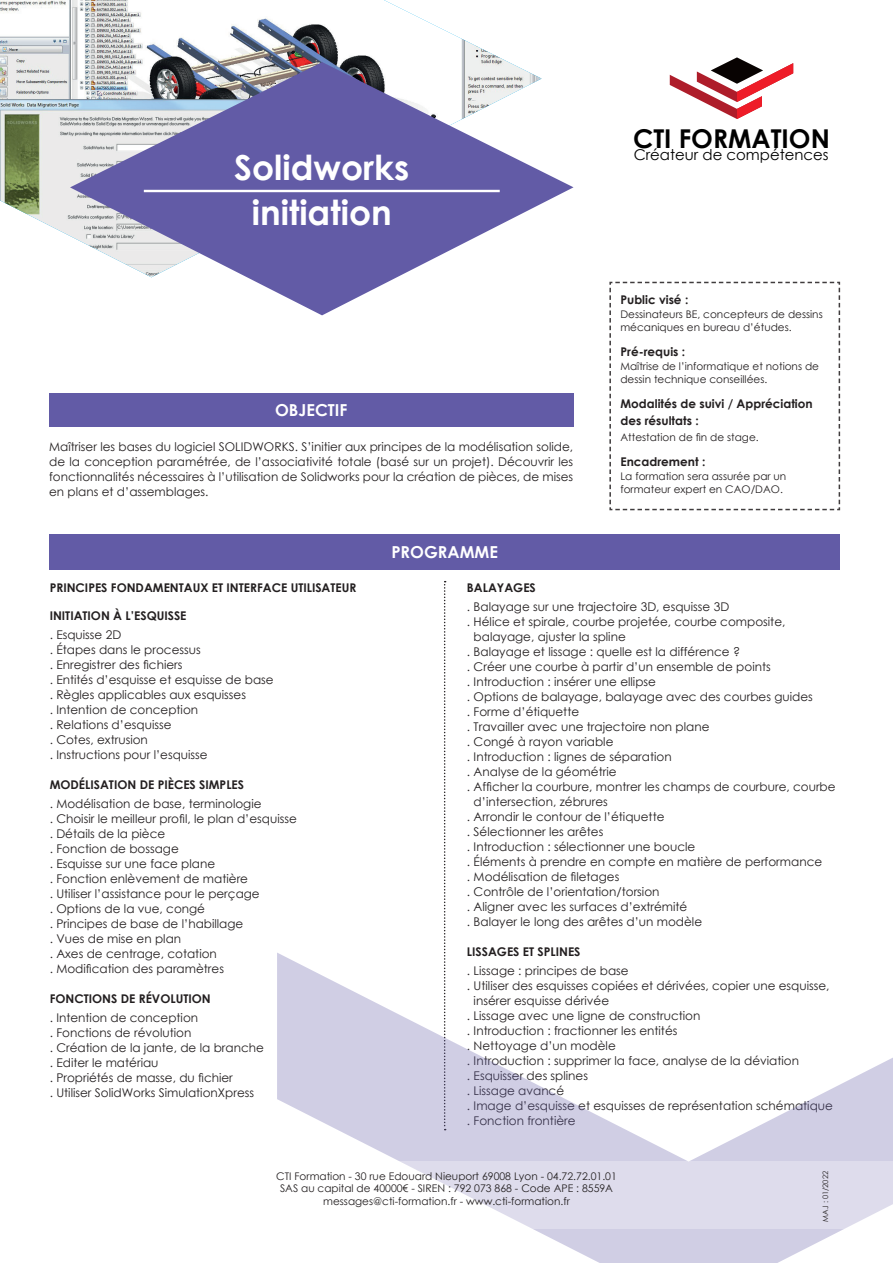
<style>
.page{position:relative;width:893px;height:1263px;background:#fff}
.page>*{position:absolute;margin:0;border:0;box-sizing:border-box;transform-origin:0 0}
.t1{font:700 34.5px/45px "Century Gothic";color:#fff;text-align:center}
.t2{font:700 25.95px "Century Gothic";color:#000}
.t3{font:700 16.5px "Century Gothic";color:#fff}
.t4{font:14.85px "Century Gothic";color:#000}
.t5{font:12px/15px "Century Gothic";color:#231f20}
.t6{font:700 12px/16.5px "Century Gothic";color:#231f20}
.t7{font:10.5px/13.5px "Century Gothic";color:#231f20}
.t8{font:7.5px "Century Gothic";color:#231f20}
</style>
<div class="page">
<svg style="left:444px;top:581px;width:2px;height:371px"></svg>
<div style="left:49px;top:534px;width:791px;height:36px;background:#625ba6"></div>
<div style="left:49px;top:393px;width:524px;height:34px;background:#625ba6"></div>
<svg style="left:609px;top:281px;width:232px;height:230px"></svg>
<img style="left:0;top:0;width:508px;height:236px">
<svg style="left:70px;top:62px;width:503px;height:253px;fill:#625ba6"></svg>
<hr style="left:144px;top:190px;width:356px;height:2px;background:#fff">
<svg style="left:277px;top:952px;width:616px;height:311px"></svg>
<svg style="left:670px;top:57px;width:123px;height:62px"></svg>
<svg style="left:277px;top:1161px;width:616px;height:68px;fill:#dedcec"></svg>
<h1 class="t1" style="left:234px;top:144px;width:177px">Solidworks initiation</h1>
<h3 class="t3" style="left:275px;top:397px;width:74px">OBJECTIF</h3>
<p class="t5" style="left:49px;top:439px;width:526px;text-align:justify">Maîtriser les bases du logiciel SOLIDWORKS. S’initier aux principes de la modélisation solide, de la conception paramétrée, de l’associativité totale (basé sur un projet). Découvrir les fonctionnalités nécessaires à l’utilisation de Solidworks pour la création de pièces, de mises en plans et d’assemblages.</p>
<h2 class="t2" style="left:633px;top:119px;width:198px">CTI FORMATION</h2>
<p class="t4" style="left:634px;top:145px;width:196px">Créateur de compétences</p>
<p class="t6" style="left:620px;top:291px;width:69px">Public visé :</p>
<p class="t7" style="left:620px;top:307px;width:204px">Dessinateurs BE, concepteurs de dessins mécaniques en bureau d’études.</p>
<p class="t6" style="left:620px;top:343px;width:66px">Pré-requis :</p>
<p class="t7" style="left:620px;top:359px;width:200px">Maîtrise de l’informatique et notions de dessin technique conseillées.</p>
<p class="t6" style="left:620px;top:395px;width:194px">Modalités de suivi / Appréciation des résultats :</p>
<p class="t7" style="left:620px;top:430px;width:140px">Attestation de fin de stage.</p>
<p class="t6" style="left:620px;top:453px;width:86px">Encadrement :</p>
<p class="t7" style="left:620px;top:469px;width:167px">La formation sera assurée par un formateur expert en CAO/DAO.</p>
<p class="t6" style="left:50px;top:579px;width:308px">PRINCIPES FONDAMENTAUX ET INTERFACE UTILISATEUR</p>
<p class="t6" style="left:50px;top:606px;width:138px">INITIATION À L’ESQUISSE</p>
<p class="t5" style="left:50px;top:627px;width:226px">. Esquisse 2D<br>. Étapes dans le processus<br>. Enregistrer des fichiers<br>. Entités d’esquisse et esquisse de base . Règles applicables aux esquisses<br>. Intention de conception<br>. Relations d’esquisse<br>. Cotes, extrusion<br>. Instructions pour l’esquisse</p>
<p class="t6" style="left:50px;top:776px;width:196px">MODÉLISATION DE PIÈCES SIMPLES</p>
<p class="t5" style="left:50px;top:796px;width:249px">. Modélisation de base, terminologie<br>. Choisir le meilleur profil, le plan d’esquisse . Détails de la pièce<br>. Fonction de bossage<br>. Esquisse sur une face plane<br>. Fonction enlèvement de matière<br>. Utiliser l’assistance pour le perçage<br>. Options de la vue, congé<br>. Principes de base de l’habillage<br>. Vues de mise en plan<br>. Axes de centrage, cotation<br>. Modification des paramètres</p>
<p class="t6" style="left:50px;top:990px;width:163px">FONCTIONS DE RÉVOLUTION</p>
<p class="t5" style="left:50px;top:1010px;width:216px">. Intention de conception<br>. Fonctions de révolution<br>. Création de la jante, de la branche . Editer le matériau<br>. Propriétés de masse, du fichier<br>. Utiliser SolidWorks SimulationXpress</p>
<h3 class="t3" style="left:391px;top:540px;width:108px">PROGRAMME</h3>
<p class="t6" style="left:467px;top:579px;width:70px">BALAYAGES</p>
<p class="t5" style="left:467px;top:599px;width:264px">. Balayage sur une trajectoire 3D, esquisse 3D</p>
<p class="t5" style="left:467px;top:614px;width:320px">. Hélice et spirale, courbe projetée, courbe composite,</p>
<p class="t5" style="left:474px;top:629px;width:154px">balayage, ajuster la spline</p>
<p class="t5" style="left:467px;top:644px;width:275px">. Balayage et lissage : quelle est la différence ?</p>
<p class="t5" style="left:467px;top:659px;width:305px">. Créer une courbe à partir d’un ensemble de points</p>
<p class="t5" style="left:467px;top:674px;width:191px">. Introduction : insérer une ellipse</p>
<p class="t5" style="left:467px;top:689px;width:347px">. Options de balayage, balayage avec des courbes guides</p>
<p class="t5" style="left:467px;top:704px;width:114px">. Forme d’étiquette</p>
<p class="t5" style="left:467px;top:719px;width:244px">. Travailler avec une trajectoire non plane</p>
<p class="t5" style="left:467px;top:734px;width:148px">. Congé à rayon variable</p>
<p class="t5" style="left:467px;top:749px;width:206px">. Introduction : lignes de séparation</p>
<p class="t5" style="left:467px;top:764px;width:151px">. Analyse de la géométrie</p>
<p class="t5" style="left:467px;top:779px;width:370px">. Afficher la courbure, montrer les champs de courbure, courbe</p>
<p class="t5" style="left:474px;top:794px;width:136px">d’intersection, zébrures</p>
<p class="t5" style="left:467px;top:809px;width:199px">. Arrondir le contour de l’étiquette</p>
<p class="t5" style="left:467px;top:824px;width:138px">. Sélectionner les arêtes</p>
<p class="t5" style="left:467px;top:839px;width:230px">. Introduction : sélectionner une boucle</p>
<p class="t5" style="left:467px;top:854px;width:357px">. Éléments à prendre en compte en matière de performance</p>
<p class="t5" style="left:467px;top:869px;width:154px">. Modélisation de filetages</p>
<p class="t5" style="left:467px;top:884px;width:194px">. Contrôle de l’orientation/torsion</p>
<p class="t5" style="left:467px;top:899px;width:222px">. Aligner avec les surfaces d’extrémité</p>
<p class="t5" style="left:467px;top:914px;width:237px">. Balayer le long des arêtes d’un modèle</p>
<p class="t6" style="left:467px;top:943px;width:115px">LISSAGES ET SPLINES</p>
<p class="t5" style="left:467px;top:963px;width:163px">. Lissage : principes de base</p>
<p class="t5" style="left:467px;top:978px;width:364px">. Utiliser des esquisses copiées et dérivées, copier une esquisse,</p>
<p class="t5" style="left:474px;top:993px;width:137px">insérer esquisse dérivée</p>
<p class="t5" style="left:467px;top:1008px;width:235px">. Lissage avec une ligne de construction</p>
<p class="t5" style="left:467px;top:1023px;width:212px">. Introduction : fractionner les entités</p>
<p class="t5" style="left:467px;top:1038px;width:150px">. Nettoyage d’un modèle</p>
<p class="t5" style="left:467px;top:1053px;width:334px">. Introduction : supprimer la face, analyse de la déviation</p>
<p class="t5" style="left:467px;top:1068px;width:123px">. Esquisser des splines</p>
<p class="t5" style="left:467px;top:1083px;width:99px">. Lissage avancé</p>
<p class="t5" style="left:467px;top:1098px;width:367px">. Image d’esquisse et esquisses de représentation schématique</p>
<p class="t5" style="left:467px;top:1113px;width:110px">. Fonction frontière</p>
<p class="t7" style="left:276px;top:1169px;width:342px;line-height:12.6px;text-align:center">CTI Formation - 30 rue Edouard Nieuport 69008 Lyon - 04.72.72.01.01<br>SAS au capital de 40000€ - SIREN : 792 073 868 - Code APE : 8559A messages@cti-formation.fr - www.cti-formation.fr</p>
<p class="t8" style="left:820px;top:1221px;width:52px;rotate:-90deg">MAJ : 01/2022</p>
</div>
